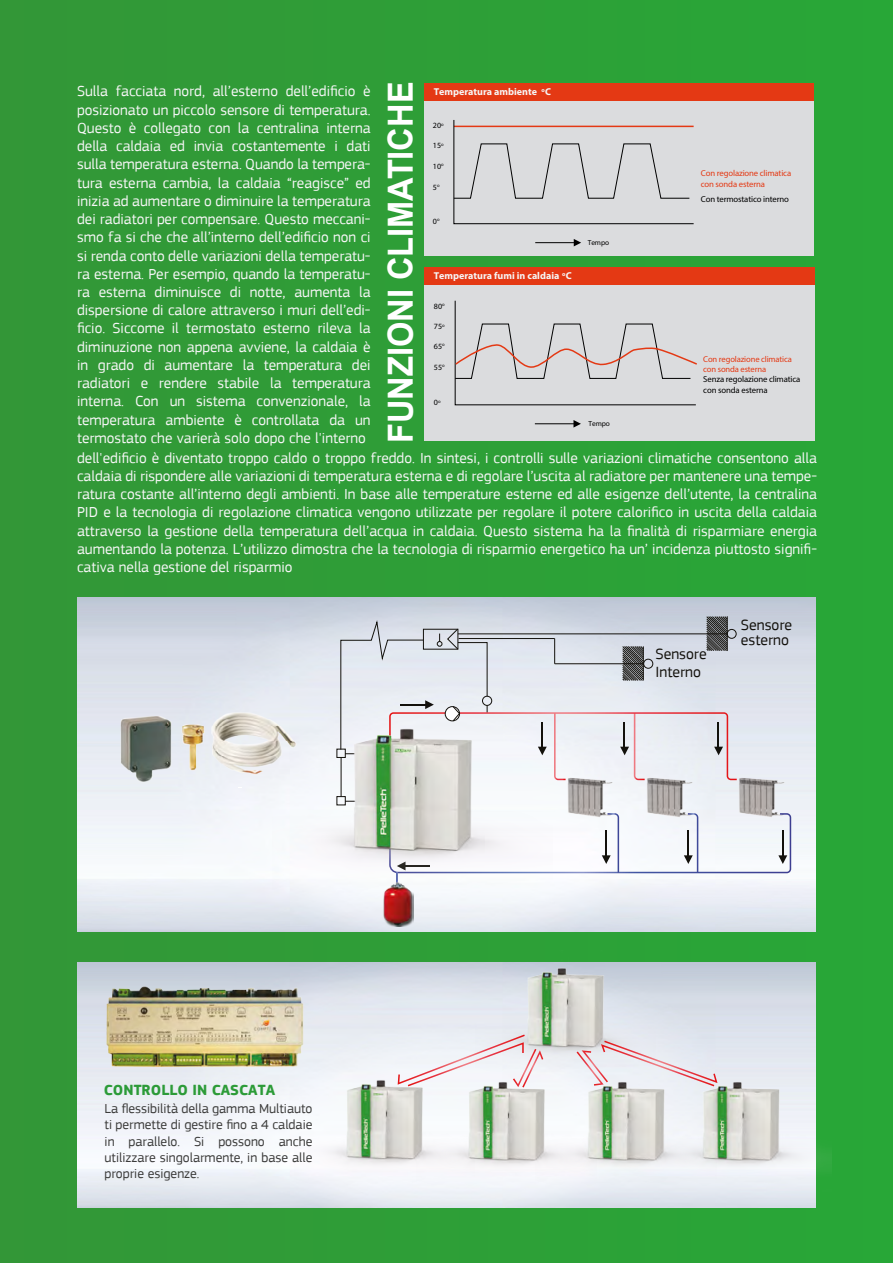
<style>
.page{position:relative;width:893px;height:1263px;background:#2f9d37}
.page>*{position:absolute;margin:0;border:0;box-sizing:border-box;transform-origin:0 0}
.t1{font:700 34.65px "Arial";color:#fff;scale:.94 1}
.t2{font:15.6px "PF Square Sans Pro";color:#13110c}
.t3{font:15.15px/18.3px "PF Square Sans Pro";color:#f6f6f6;text-align:justify}
.t4{font:700 15.15px "PF Square Sans Pro";color:#2c9b38}
.t5{font:13.65px/16.4px "PF Square Sans Pro";color:#3c3c3b;text-align:justify}
.t6{font:700 10.05px "Myriad Pro";color:#f6f6f6}
.t7{font:8.7px/10.4px "Myriad Pro";letter-spacing:-.015em;color:#000}
.t8{font:8.7px/10.4px "Myriad Pro";letter-spacing:-.015em;color:#e43914}
.t9{font:8.55px/10.2px "Myriad Pro";letter-spacing:-.015em;color:#e43914}
.t10{font:7.95px "Myriad Pro";color:#000}
.t11{font:7.35px "Myriad Pro";letter-spacing:-.01em;color:#000}
</style>
<div class="page">
<img style="left:77px;top:963px;width:738px;height:244px">
<div style="left:424px;top:83px;width:389px;height:173px;background:#dbdcde"></div>
<div style="left:424px;top:83px;width:389px;height:17px;background:#e43914"></div>
<svg style="left:453px;top:120px;width:241px;height:104px"></svg>
<svg style="left:574px;top:239px;width:7px;height:7px"></svg>
<hr style="left:535px;top:242px;width:39px;height:1px;background:#000">
<div style="left:424px;top:267px;width:391px;height:173px;background:#dbdcde"></div>
<div style="left:424px;top:267px;width:391px;height:17px;background:#e43914"></div>
<svg style="left:454px;top:300px;width:243px;height:106px"></svg>
<svg style="left:573px;top:420px;width:8px;height:8px"></svg>
<hr style="left:535px;top:423px;width:39px;height:1px;background:#000">
<img style="left:77px;top:597px;width:738px;height:335px">
<img style="left:560px;top:780px;width:56px;height:33px">
<img style="left:640px;top:780px;width:55px;height:33px">
<img style="left:732px;top:773px;width:55px;height:40px">
<svg style="left:553px;top:813px;width:238px;height:72px;background:#eceef4"></svg>
<hr style="left:782px;top:831px;width:2px;height:25px;background:#13110c">
<img style="left:382px;top:899px;width:31px;height:27px">
<img style="left:273px;top:701px;width:280px;height:198px">
<img style="left:102px;top:710px;width:206px;height:82px">
<div style="left:337px;top:796px;width:8px;height:9px;border:1px solid #13110c"></div>
<div style="left:337px;top:749px;width:8px;height:9px;border:1px solid #13110c"></div>
<hr style="left:341px;top:757px;width:1px;height:40px;background:#13110c">
<img style="left:294px;top:1062px;width:122px;height:128px">
<img style="left:416px;top:1087px;width:120px;height:104px">
<img style="left:536px;top:1078px;width:114px;height:113px">
<img style="left:650px;top:1064px;width:181px;height:127px">
<img style="left:475px;top:962px;width:181px;height:116px">
<img style="left:97px;top:979px;width:219px;height:94px">
<svg style="left:398px;top:1034px;width:145px;height:53px;background:#ede3e8"></svg>
<svg style="left:577px;top:1040px;width:140px;height:46px;background:#e6dce2"></svg>
<svg style="left:340px;top:616px;width:397px;height:164px;background:#d9dbe0"></svg>
<h1 class="t1" style="left:376px;top:443px;width:386px;rotate:-90deg">FUNZIONI CLIMATICHE</h1>
<p class="t3" style="left:77px;top:82px;width:295px">Sulla facciata nord, all’esterno dell’edificio è posizionato un piccolo sensore di temperatura.<br>Questo è collegato con la centralina interna della caldaia ed invia costantemente i dati sulla temperatura esterna. Quando la tempera&shy;tura esterna cambia, la caldaia “reagisce” ed inizia ad aumentare o diminuire la temperatura dei radiatori per compensare. Questo meccani&shy;smo fa si che che all’interno dell’edificio non ci si renda conto delle variazioni della temperatu&shy;ra esterna. Per esempio, quando la temperatu&shy;ra esterna diminuisce di notte, aumenta la dispersione di calore attraverso i muri dell’edi&shy;ficio. Siccome il termostato esterno rileva la diminuzione non appena avviene, la caldaia è in grado di aumentare la temperatura dei radiatori e rendere stabile la temperatura interna. Con un sistema convenzionale, la temperatura ambiente è controllata da un termostato che varierà solo dopo che l'interno</p>
<p class="t3" style="left:77px;top:449px;width:741px">dell'edificio è diventato troppo caldo o troppo freddo. In sintesi, i controlli sulle variazioni climatiche consentono alla caldaia di rispondere alle variazioni di temperatura esterna e di regolare l’uscita al radiatore per mantenere una tempe&shy;ratura costante all’interno degli ambienti. In base alle temperature esterne ed alle esigenze dell’utente, la centralina PID e la tecnologia di regolazione climatica vengono utilizzate per regolare il potere calorifico in uscita della caldaia attraverso la gestione della temperatura dell’acqua in caldaia. Questo sistema ha la finalità di risparmiare energia aumentando la potenza. L’utilizzo dimostra che la tecnologia di risparmio energetico ha un’ incidenza piuttosto signifi&shy;cativa nella gestione del risparmio</p>
<p class="t6" style="left:434px;top:85px;width:119px">Temperatura ambiente <sup>o</sup>C</p>
<p class="t10" style="left:433px;top:121px;width:12px">20<sup>o</sup></p>
<p class="t10" style="left:433px;top:141px;width:12px">15<sup>o</sup></p>
<p class="t10" style="left:433px;top:161px;width:12px">10<sup>o</sup></p>
<p class="t10" style="left:433px;top:182px;width:8px">5<sup>o</sup></p>
<p class="t10" style="left:433px;top:216px;width:8px">0<sup>o</sup></p>
<p class="t8" style="left:701px;top:168px;width:92px">Con regolazione climatica con sonda esterna</p>
<p class="t7" style="left:701px;top:193px;width:90px">Con termostatico interno</p>
<p class="t11" style="left:588px;top:238px;width:23px">Tempo</p>
<p class="t6" style="left:434px;top:269px;width:139px">Temperatura fumi in caldaia C<sup>o</sup></p>
<p class="t10" style="left:434px;top:301px;width:12px">80<sup>o</sup></p>
<p class="t10" style="left:434px;top:322px;width:12px">75<sup>o</sup></p>
<p class="t10" style="left:434px;top:341px;width:12px">65<sup>o</sup></p>
<p class="t10" style="left:434px;top:362px;width:12px">55<sup>o</sup></p>
<p class="t10" style="left:434px;top:398px;width:8px">0<sup>o</sup></p>
<p class="t9" style="left:703px;top:354px;width:90px">Con regolazione climatica con sonda esterna</p>
<p class="t7" style="left:703px;top:374px;width:99px">Senza regolazione climatica con sonda esterna</p>
<p class="t11" style="left:588px;top:419px;width:23px">Tempo</p>
<p class="t2" style="left:741px;top:616px;width:53px">Sensore</p>
<p class="t4" style="left:104px;top:1081px;width:173px">CONTROLLO IN CASCATA</p>
<p class="t5" style="left:105px;top:1100px;width:209px">La flessibilità della gamma Multiauto ti permette di gestire fino a 4 caldaie in parallelo. Si possono anche utilizzare singolarmente, in base alle proprie esigenze.</p>
<p class="t2" style="left:655px;top:645px;width:53px">Sensore</p>
<p class="t2" style="left:655px;top:663px;width:47px">Interno</p>
<p class="t2" style="left:741px;top:630px;width:50px">esterno</p>
</div>
